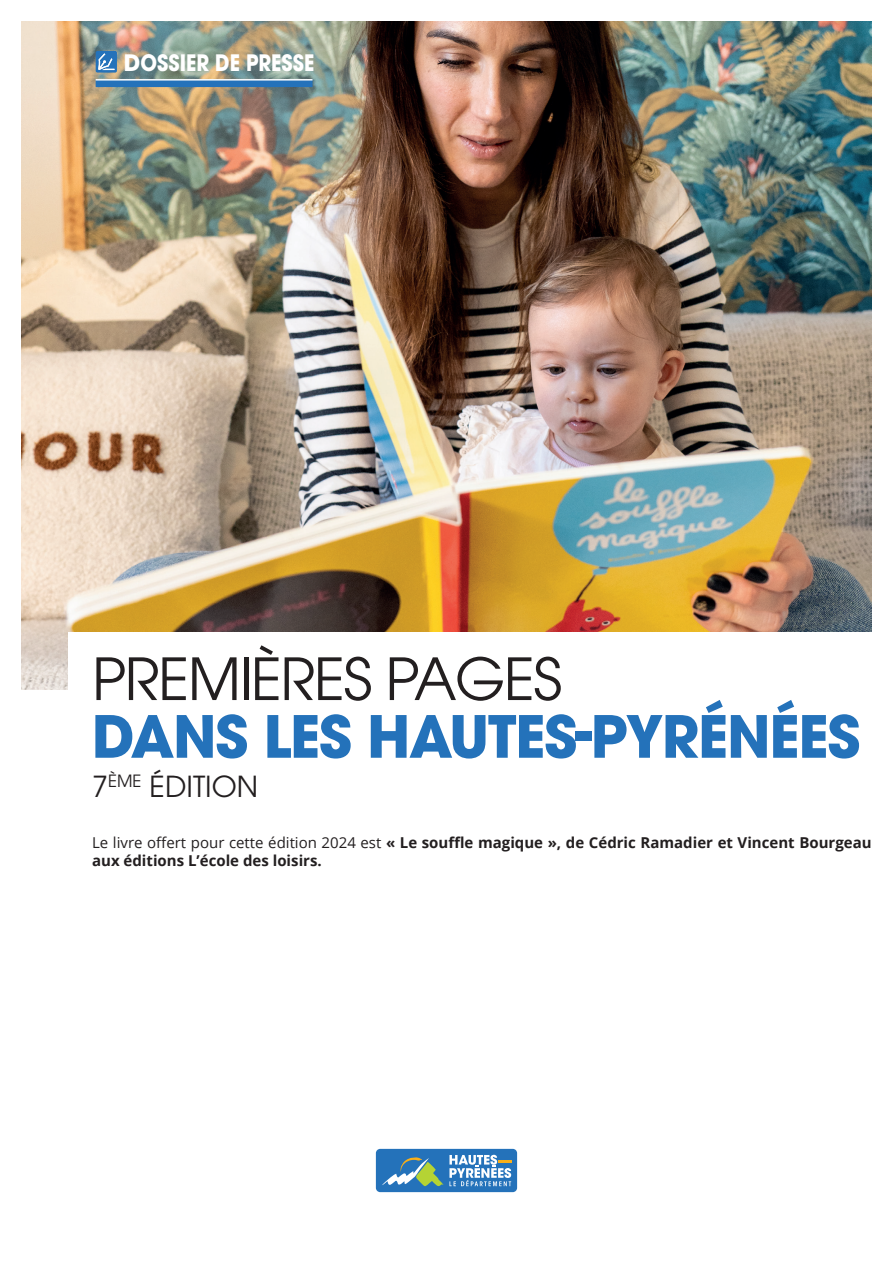
<style>
.page{position:relative;width:893px;height:1263px;background:#fff}
.page>*{position:absolute;margin:0;border:0;box-sizing:border-box;transform-origin:0 0}
.t1{font:700 57.75px "ITC Avant Garde Pro";letter-spacing:-.025em;color:#2472ba}
.t2{font:57.75px "ITC Avant Garde Pro";letter-spacing:-.025em;color:#231f20}
.t3{font:28.8px "ITC Avant Garde Pro";color:#231f20}
.t4{font:700 22.5px "ITC Avant Garde Pro";color:#fff}
.t5{font:700 15px/18px "Open Sans";color:#231f20}
.s1{font-weight:400}
</style>
<div class="page">
<img style="left:21px;top:21px;width:851px;height:669px">
<div style="left:69px;top:632px;width:824px;height:129px;background:#fff"></div>
<div style="left:96px;top:79px;width:217px;height:8px;background:#2472ba"></div>
<div style="left:96px;top:51px;width:21px;height:22px;border:2px solid #2472ba"></div>
<svg style="left:98px;top:53px;width:16px;height:17px"></svg>
<hr style="left:96px;top:79px;width:217px;height:2px;background:#fff">
<div style="left:376px;top:1149px;width:141px;height:43px;background:#2472ba;border-radius:4px"></div>
<svg style="left:449px;top:1155px;width:62px;height:31px"></svg>
<svg style="left:382px;top:1157px;width:61px;height:29px"></svg>
<h3 class="t4" style="left:124px;top:48px;width:192px">DOSSIER DE PRESSE</h3>
<h1 class="t2" style="left:92px;top:643px;width:472px">PREMIÈRES PAGES</h1>
<h1 class="t1" style="left:92px;top:698px;width:770px">DANS LES HAUTES-PYRÉNÉES</h1>
<h2 class="t3" style="left:92px;top:768px;width:168px">7<sup>ÈME</sup> ÉDITION</h2>
<p class="t5" style="left:92px;top:833px;width:781px"><span class="s1">Le livre offert pour cette édition 2024 est</span> « Le souffle magique », de Cédric Ramadier et Vincent Bourgeau aux éditions L’école des loisirs.</p>
</div>
